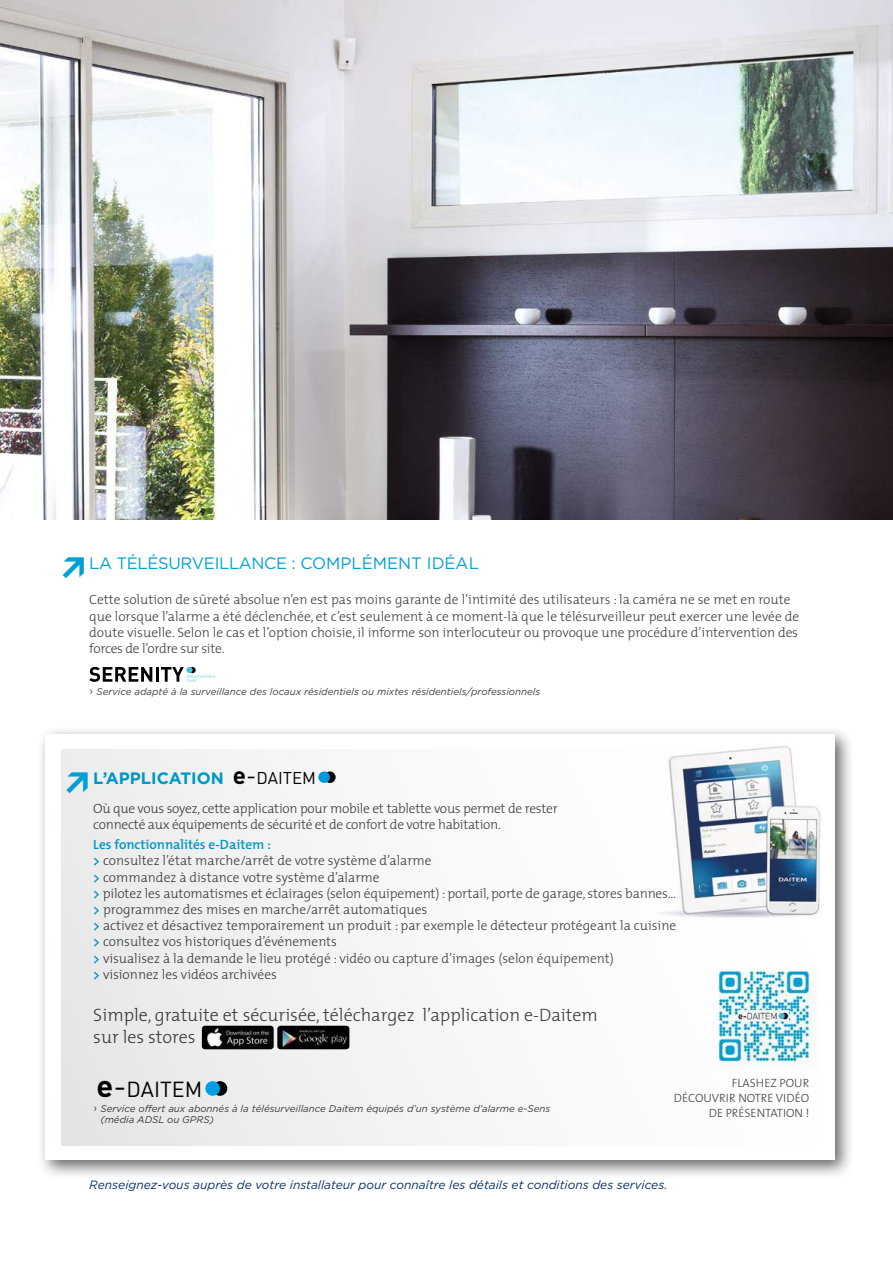
<style>
.page{position:relative;width:893px;height:1263px;background:#fff}
.page>*{position:absolute;margin:0;border:0;box-sizing:border-box;transform-origin:0 0}
.t1{font:900 29.25px "DIN";color:#00a1d2}
.t2{font:21.45px "DIN";color:#000}
.t3{font:300 18px/21.6px "The Mix";color:#3e3e3d}
.t4{font:16.95px "DIN";color:#000}
.t5{font:16.5px "Gotham HTF";letter-spacing:-.02em;color:#00a1d2}
.t6{font:700 16.5px "Gotham HTF";color:#00a1d2}
.t7{font:300 13.5px/16.2px "The Mix";color:#3e3e3d}
.t8{font:300 13.5px/16.2px "The Mix";letter-spacing:-.02em;color:#3e3e3d}
.t9{font:italic 12px "Gotham HTF";color:#003069}
.t10{font:300 12px/15px "The Mix";color:#3e3e3d;text-align:right}
.t11{font:italic 9.75px/11.7px "Gotham";color:#3e3e3d}
.t12{font:italic 9.75px "Gotham HTF";color:#3e3e3d}
.s1{font-family:"The Mix";font-weight:300;font-style:normal;font-size:13.5px}
.s2{font-weight:700;font-size:24.15px}
.s3{font-size:24.15px}
.s4{font-weight:600;color:#00a1d2}
.s5{font-weight:700;font-size:30.75px}
.s6{font-size:30.75px}
</style>
<div class="page">
<div style="left:38px;top:727px;width:817px;height:453px;background:#000;opacity:.6"></div>
<div style="left:45px;top:734px;width:789px;height:426px;background:#fff"></div>
<div style="left:61px;top:750px;width:760px;height:395px;background:linear-gradient(to right,#eaebeb,#fff)"></div>
<img style="left:0;top:0;width:893px;height:519px">
<svg style="left:89px;top:667px;width:63px;height:15px"></svg>
<hr style="left:156px;top:667px;width:3px;height:15px;background:#000">
<svg style="left:161px;top:667px;width:54px;height:15px"></svg>
<img style="left:708px;top:960px;width:112px;height:112px">
<img style="left:648px;top:746px;width:173px;height:176px">
<svg style="left:324px;top:771px;width:12px;height:12px"></svg>
<svg style="left:318px;top:771px;width:12px;height:12px"></svg>
<div style="left:213px;top:1081px;width:14px;height:15px;background:#000;border-radius:50%"></div>
<div style="left:205px;top:1081px;width:15px;height:15px;background:#009ee3;border-radius:50%"></div>
<img style="left:277px;top:1026px;width:72px;height:23px">
<img style="left:202px;top:1026px;width:72px;height:23px">
<p class="t5" style="left:89px;top:554px;width:391px">LA TÉLÉSURVEILLANCE : COMPLÉMENT IDÉAL</p>
<p class="t7" style="left:89px;top:591px;width:711px">Cette solution de sûreté absolue n’en est pas moins garante de l’intimité des utilisateurs : la caméra ne se met en route que lorsque l’alarme a été déclenchée, et c’est seulement à ce moment-là que le télésurveilleur peut exercer une levée de doute visuelle. Selon le cas et l’option choisie, il informe son interlocuteur ou provoque une procédure d’intervention des forces de l’ordre sur site.</p>
<h1 class="t1" style="left:96px;top:552px;width:32px;rotate:90deg">≤</h1>
<p class="t12" style="left:89px;top:686px;width:452px"><span class="s1">›</span> Service adapté à la surveillance des locaux résidentiels ou mixtes résidentiels/professionnels</p>
<p class="t4" style="left:233px;top:767px;width:85px"><span class="s2">e</span><span class="s3">-</span>DAITEM</p>
<h1 class="t1" style="left:100px;top:767px;width:32px;rotate:90deg">≤</h1>
<p class="t6" style="left:93px;top:768px;width:132px">L’APPLICATION</p>
<p class="t8" style="left:93px;top:799px;width:466px">Où que vous soyez, cette application pour mobile et tablette vous permet de rester connecté aux équipements de sécurité et de confort de votre habitation.</p>
<p class="t7" style="left:93px;top:836px;width:585px"><span class="s4">Les fonctionnalités e-Daitem :<br>&gt;</span> consultez l’état marche/arrêt de votre système d’alarme<br><span class="s4">&gt;</span> commandez à distance votre système d’alarme<br><span class="s4">&gt;</span> pilotez les automatismes et éclairages (selon équipement) : portail, porte de garage, stores bannes… <span class="s4">&gt;</span> programmez des mises en marche/arrêt automatiques<br><span class="s4">&gt;</span> activez et désactivez temporairement un produit : par exemple le détecteur protégeant la cuisine <span class="s4">&gt;</span> consultez vos historiques d’événements<br><span class="s4">&gt;</span> visualisez à la demande le lieu protégé : vidéo ou capture d’images (selon équipement)<br><span class="s4">&gt;</span> visionnez les vidéos archivées</p>
<h3 class="t3" style="left:93px;top:1003px;width:506px">Simple, gratuite et sécurisée, téléchargez l’application e-Daitem sur les stores</h3>
<h2 class="t2" style="left:96px;top:1075px;width:107px"><span class="s5">e</span><span class="s6">-</span>DAITEM</h2>
<p class="t11" style="left:100px;top:1102px;width:451px;text-indent:-7px"><span class="s1">›</span> Service offert aux abonnés à la télésurveillance Daitem équipés d’un système d’alarme e-Sens (média ADSL ou GPRS)</p>
<p class="t10" style="left:674px;top:1075px;width:137px">FLASHEZ POUR<br>DÉCOUVRIR NOTRE VIDÉO<br>DE PRÉSENTATION !</p>
<p class="t9" style="left:89px;top:1178px;width:580px">Renseignez-vous auprès de votre installateur pour connaître les détails et conditions des services.</p>
</div>
